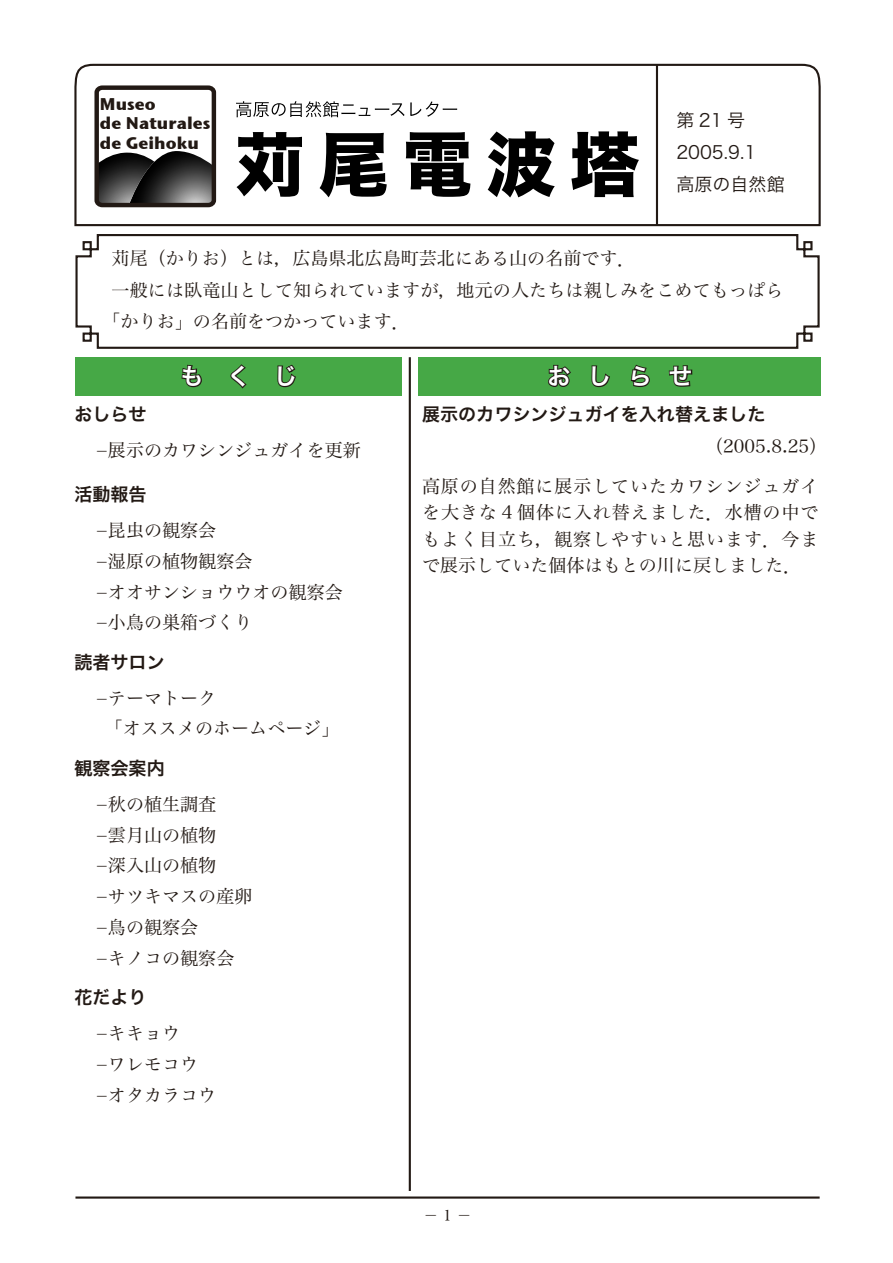
<style>
.page{position:relative;width:893px;height:1263px;background:#fff}
.page>*{position:absolute;margin:0;border:0;box-sizing:border-box;transform-origin:0 0}
.t1{font:23.4px "Hira Kaku Pro W6";color:#fff}
.おしらせ__記事本文{font:18px/26.5px "Hira Min Pro W3";letter-spacing:.005em;color:#221914}
.もくじ__記事タイトル{font:18px "Hira Min Pro W3";color:#221914}
.おしらせ__記事タイトル{font:18px/31.7px "Hira Kaku Pro W6";color:#221914}
.もくじ_大項目{font:18px "Hira Kaku Pro W6";color:#221914}
.t2{font:18px "Hira Kaku Pro W3";color:#221914}
.t3{font:16.95px/19.4px "Stone Sans ITCTT Bold";color:#221914}
.t4{font:14.85px "Hira Min Pro W3";color:#221914}
.s1{font-family:"Hira Min Pro W3"}
</style>
<div class="page">
<svg style="left:75px;top:234px;width:745px;height:115px"></svg>
<svg style="left:74px;top:63px;width:747px;height:162px"></svg>
<hr style="left:656px;top:65px;width:2px;height:160px;background:#221914">
<div style="left:75px;top:357px;width:327px;height:39px;background:#46a846"></div>
<svg style="left:181px;top:364px;width:21px;height:24px"></svg>
<hr style="left:409px;top:357px;width:2px;height:834px;background:#221914">
<div style="left:419px;top:357px;width:402px;height:39px;background:#46a846"></div>
<svg style="left:668px;top:335px;width:25px;height:52px"></svg>
<hr style="left:75px;top:1196px;width:745px;height:2px;background:#221914">
<svg style="left:236px;top:101px;width:221px;height:16px"></svg>
<svg style="left:99px;top:151px;width:112px;height:51px;background:#4a4a4a"></svg>
<div style="left:94px;top:85px;width:122px;height:122px;border:4px solid #221914;border-radius:5px"></div>
<svg style="left:229px;top:132px;width:73px;height:257px"></svg>
<svg style="left:320px;top:133px;width:67px;height:64px"></svg>
<svg style="left:406px;top:132px;width:64px;height:65px"></svg>
<svg style="left:488px;top:131px;width:163px;height:257px"></svg>
<p class="t3" style="left:100px;top:94px;width:112px">Museo<br>de Naturales de Geihoku</p>
<p class="t2" style="left:676px;top:104px;width:70px">第21号</p>
<p class="t2" style="left:676px;top:136px;width:81px">2005.9.1</p>
<p class="t2" style="left:676px;top:168px;width:110px">高原の自然館</p>
<p class="おしらせ__記事本文" style="left:112px;top:243px;width:526px">苅尾（かりお）とは，広島県北広島町芸北にある山の名前です．</p>
<p class="おしらせ__記事本文" style="left:103px;top:272px;width:682px;line-height:31.7px;text-indent:9px">一般には臥竜山として知られていますが，地元の人たちは親しみをこめてもっぱら「かりお」の名前をつかっています．</p>
<p class="t1" style="left:180px;top:355px;width:118px">も　く　じ</p>
<p class="t1" style="left:547px;top:355px;width:146px">おしらせ</p>
<p class="もくじ_大項目" style="left:74px;top:398px;width:74px">おしらせ</p>
<p class="もくじ__記事タイトル" style="left:96px;top:434px;width:267px">-展示のカワシンジュガイを更新</p>
<p class="もくじ_大項目" style="left:74px;top:478px;width:74px">活動報告</p>
<p class="もくじ__記事タイトル" style="left:96px;top:515px;width:122px">-昆虫の観察会</p>
<p class="もくじ__記事タイトル" style="left:96px;top:546px;width:158px">-湿原の植物観察会</p>
<p class="もくじ__記事タイトル" style="left:96px;top:576px;width:249px">-オオサンショウウオの観察会</p>
<p class="もくじ__記事タイトル" style="left:96px;top:607px;width:158px">-小鳥の巣箱づくり</p>
<p class="もくじ_大項目" style="left:74px;top:646px;width:92px">読者サロン</p>
<p class="もくじ__記事タイトル" style="left:96px;top:682px;width:122px">-テーマトーク</p>
<p class="もくじ__記事タイトル" style="left:96px;top:713px;width:245px">　「オススメのホームページ」</p>
<p class="もくじ_大項目" style="left:74px;top:752px;width:92px">観察会案内</p>
<p class="もくじ__記事タイトル" style="left:96px;top:788px;width:122px">-秋の植生調査</p>
<p class="もくじ__記事タイトル" style="left:96px;top:819px;width:122px">-雲月山の植物</p>
<p class="もくじ__記事タイトル" style="left:96px;top:850px;width:122px">-深入山の植物</p>
<p class="もくじ__記事タイトル" style="left:96px;top:881px;width:158px">-サツキマスの産卵</p>
<p class="もくじ__記事タイトル" style="left:96px;top:912px;width:104px">-鳥の観察会</p>
<p class="もくじ__記事タイトル" style="left:96px;top:943px;width:140px">-キノコの観察会</p>
<p class="もくじ_大項目" style="left:74px;top:981px;width:74px">花だより</p>
<p class="もくじ__記事タイトル" style="left:96px;top:1018px;width:86px">-キキョウ</p>
<p class="もくじ__記事タイトル" style="left:96px;top:1049px;width:104px">-ワレモコウ</p>
<p class="もくじ__記事タイトル" style="left:96px;top:1079px;width:122px">-オタカラコウ</p>
<p class="おしらせ__記事タイトル" style="left:705px;top:398px;width:123px;text-indent:-283px">展示のカワシンジュガイを入れ替えました<span class="s1">（2005.8.25）</span></p>
<p class="おしらせ__記事本文" style="left:422px;top:471px;width:398px;text-align:justify">高原の自然館に展示していたカワシンジュガイを大きな 4 個体に入れ替えました．水槽の中でもよく目立ち，観察しやすいと思います．今まで展示していた個体はもとの川に戻しました．</p>
<p class="t4" style="left:423px;top:1203px;width:50px">－ 1 －</p>
</div>
